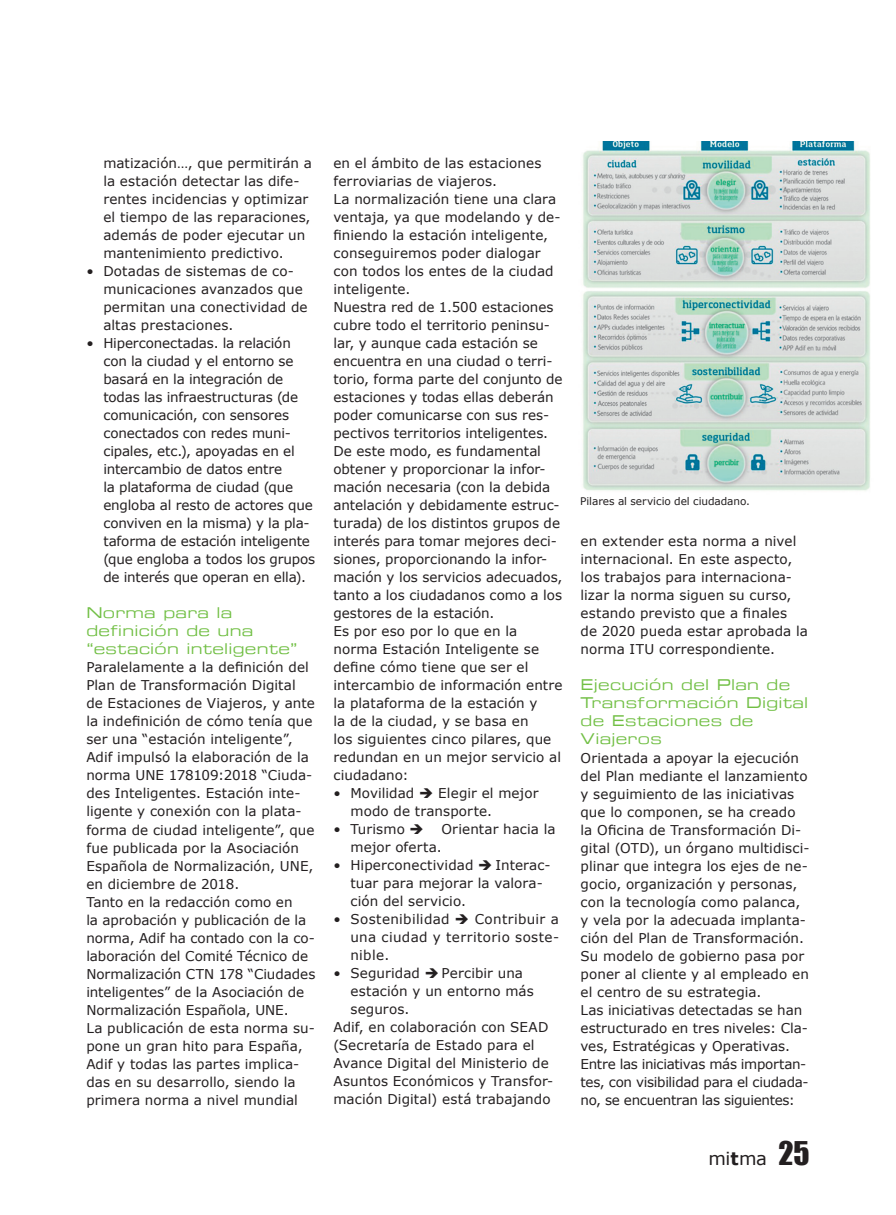
<style>
.page{position:relative;width:896px;height:1215px;background:#fff}
.page>*{position:absolute;margin:0;border:0;box-sizing:border-box;transform-origin:0 0}
.t1{font:18px "Verdana";color:#231f20}
.t2{font:15px/18px "Eurostile Extended";letter-spacing:.02em;color:#71bf44}
.t3{font:13.5px/18px "Verdana";letter-spacing:.005em;color:#231f20}
.t4{font:10.5px "Verdana";letter-spacing:-.005em;color:#231f20}
.s1{font-weight:700}
.s2{font-family:"Impact";font-size:30px}
</style>
<div class="page">
<img style="left:583px;top:142px;width:287px;height:349px">
<p class="t3" style="left:103px;top:154px;width:210px">matización…, que permitirán a la estación detectar las dife&shy;rentes incidencias y optimizar el tiempo de las reparaciones, además de poder ejecutar un mantenimiento predictivo.</p>
<p class="t3" style="left:103px;top:262px;width:206px;text-indent:-17px">• Dotadas de sistemas de co&shy;municaciones avanzados que permitan una conectividad de altas prestaciones.</p>
<p class="t3" style="left:103px;top:334px;width:213px;text-indent:-17px">• Hiperconectadas. la relación con la ciudad y el entorno se basará en la integración de todas las infraestructuras (de comunicación, con sensores conectados con redes muni&shy;cipales, etc.), apoyadas en el intercambio de datos entre<br>la plataforma de ciudad (que engloba al resto de actores que conviven en la misma) y la pla&shy;taforma de estación inteligente (que engloba a todos los grupos de interés que operan en ella).</p>
<p class="t2" style="left:86px;top:603px;width:213px">Norma para la definición de una “estación inteligente”</p>
<p class="t3" style="left:86px;top:658px;width:230px">Paralelamente a la definición del<br>Plan de Transformación Digital de Estaciones de Viajeros, y ante la indefinición de cómo tenía que ser una “estación inteligente”,<br>Adif impulsó la elaboración de la norma UNE 178109:2018 “Ciuda&shy;des Inteligentes. Estación inte&shy;ligente y conexión con la plata&shy;forma de ciudad inteligente”, que fue publicada por la Asociación<br>Española de Normalización, UNE, en diciembre de 2018.<br>Tanto en la redacción como en<br>la aprobación y publicación de la norma, Adif ha contado con la co&shy;laboración del Comité Técnico de<br>Normalización CTN 178 “Ciudades inteligentes” de la Asociación de<br>Normalización Española, UNE.<br>La publicación de esta norma su&shy;pone un gran hito para España,<br>Adif y todas las partes implica&shy;das en su desarrollo, siendo la primera norma a nivel mundial</p>
<p class="t3" style="left:333px;top:154px;width:230px">en el ámbito de las estaciones ferroviarias de viajeros.<br>La normalización tiene una clara ventaja, ya que modelando y de&shy;finiendo la estación inteligente, conseguiremos poder dialogar con todos los entes de la ciudad inteligente.<br>Nuestra red de 1.500 estaciones cubre todo el territorio peninsu&shy;lar, y aunque cada estación se encuentra en una ciudad o terri&shy;torio, forma parte del conjunto de estaciones y todas ellas deberán poder comunicarse con sus res&shy;pectivos territorios inteligentes.<br>De este modo, es fundamental obtener y proporcionar la infor&shy;mación necesaria (con la debida antelación y debidamente estruc&shy;turada) de los distintos grupos de interés para tomar mejores deci&shy;siones, proporcionando la infor&shy;mación y los servicios adecuados, tanto a los ciudadanos como a los gestores de la estación.<br>Es por eso por lo que en la norma Estación Inteligente se define cómo tiene que ser el intercambio de información entre la plataforma de la estación y<br>la de la ciudad, y se basa en<br>los siguientes cinco pilares, que redundan en un mejor servicio al ciudadano:</p>
<p class="t3" style="left:350px;top:784px;width:189px;text-indent:-17px">• Movilidad ➔ Elegir el mejor modo de transporte.</p>
<p class="t3" style="left:333px;top:820px;width:92px">• Turismo ➔</p>
<p class="t3" style="left:350px;top:820px;width:207px;text-indent:91px">Orientar hacia la mejor oferta.</p>
<p class="t3" style="left:350px;top:856px;width:202px;text-indent:-17px">• Hiperconectividad ➔ Interac&shy;tuar para mejorar la valora&shy;ción del servicio.</p>
<p class="t3" style="left:350px;top:910px;width:210px;text-align:justify;text-indent:-17px">• Sostenibilidad ➔ Contribuir a una ciudad y territorio soste&shy;nible.</p>
<p class="t3" style="left:333px;top:964px;width:191px">• Seguridad ➔ Percibir una</p>
<p class="t3" style="left:350px;top:982px;width:185px">estación y un entorno más</p>
<p class="t3" style="left:350px;top:1000px;width:60px">seguros.</p>
<p class="t3" style="left:333px;top:1018px;width:216px">Adif, en colaboración con SEAD</p>
<p class="t3" style="left:333px;top:1036px;width:203px">(Secretaría de Estado para el</p>
<p class="t3" style="left:333px;top:1054px;width:217px">Avance Digital del Ministerio de</p>
<p class="t3" style="left:333px;top:1072px;width:221px">Asuntos Económicos y Transfor-</p>
<p class="t3" style="left:333px;top:1090px;width:218px">mación Digital) está trabajando</p>
<p class="t4" style="left:580px;top:494px;width:171px">Pilares al servicio del ciudadano.</p>
<p class="t3" style="left:580px;top:532px;width:229px">en extender esta norma a nivel internacional. En este aspecto, los trabajos para internaciona&shy;lizar la norma siguen su curso, estando previsto que a finales<br>de 2020 pueda estar aprobada la norma ITU correspondiente.</p>
<p class="t2" style="left:580px;top:675px;width:229px">Ejecución del Plan de<br>Transformación Digital de Estaciones de<br>Viajeros</p>
<p class="t3" style="left:580px;top:748px;width:230px">Orientada a apoyar la ejecución del Plan mediante el lanzamiento y seguimiento de las iniciativas que lo componen, se ha creado la Oficina de Transformación Di&shy;gital (OTD), un órgano multidisci&shy;plinar que integra los ejes de ne&shy;gocio, organización y personas, con la tecnología como palanca, y vela por la adecuada implanta&shy;ción del Plan de Transformación.<br>Su modelo de gobierno pasa por poner al cliente y al empleado en el centro de su estrategia.<br>Las iniciativas detectadas se han estructurado en tres niveles: Cla&shy;ves, Estratégicas y Operativas.<br>Entre las iniciativas más importan&shy;tes, con visibilidad para el ciudada&shy;no, se encuentran las siguientes:</p>
<h1 class="t1" style="left:708px;top:1146px;width:103px">mi<span class="s1">t</span>ma <span class="s2">25</span></h1>
</div>
